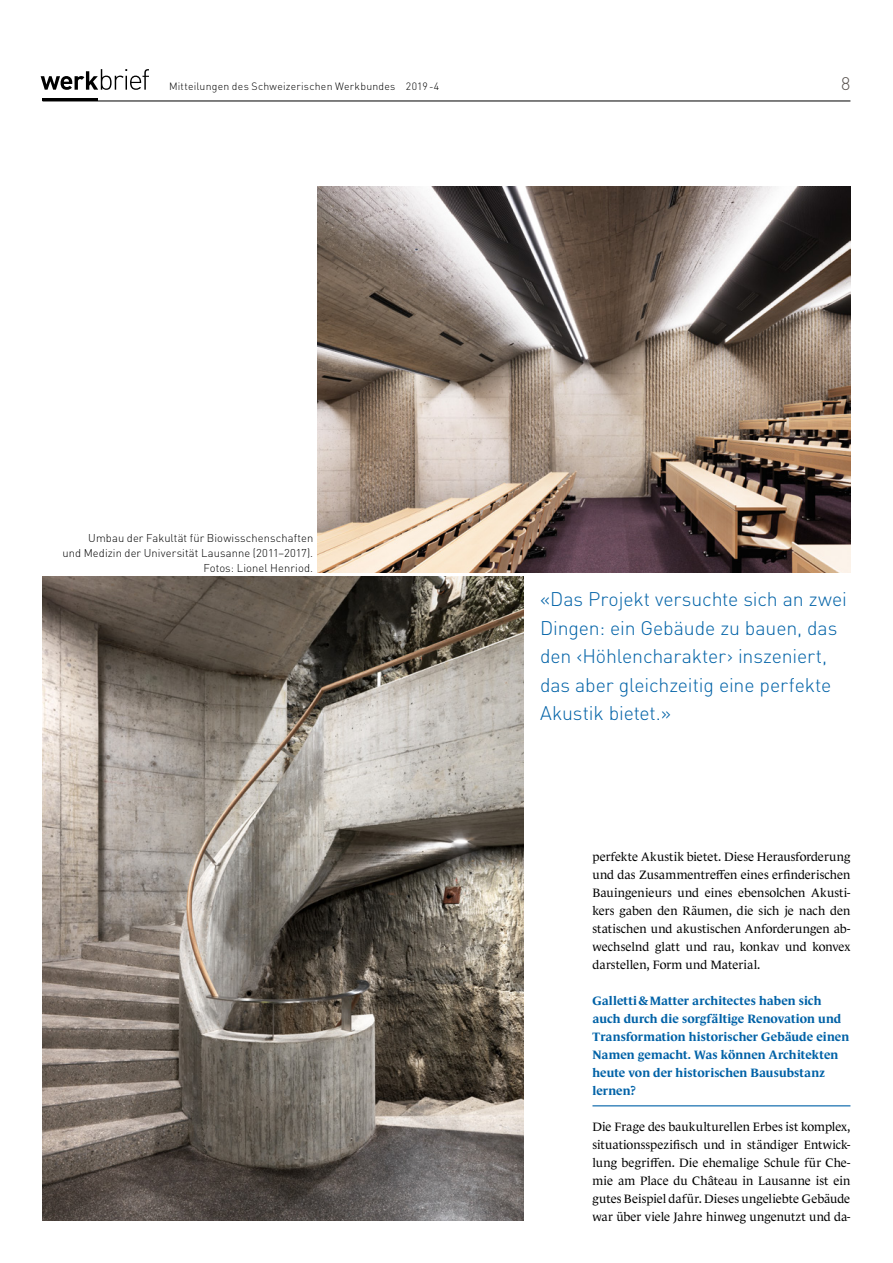
<style>
.page{position:relative;width:893px;height:1263px;background:#fff}
.page>*{position:absolute;margin:0;border:0;box-sizing:border-box;transform-origin:0 0}
.t1{font:300 19.5px/28.5px "DINOT";letter-spacing:-.005em;color:#0062a7}
.t2{font:300 18px "DINOT";color:#57514d}
.t3{font:12.3px/18px "Le Monde Journal Std";letter-spacing:-.005em;color:#000;text-align:justify}
.t4{font:700 12.3px/18px "Le Monde Journal Std";letter-spacing:.005em;color:#0062a7}
.t5{font:300 11.25px/15px "DINOT";letter-spacing:.005em;color:#000;text-align:right}
.t6{font:300 10.5px "DINOT";letter-spacing:.02em;color:#000}
</style>
<div class="page">
<hr style="left:43px;top:101px;width:807px;height:1px;background:#000">
<hr style="left:43px;top:99px;width:55px;height:2px;background:#000">
<svg style="left:41px;top:69px;width:108px;height:21px"></svg>
<img style="left:43px;top:577px;width:480px;height:644px">
<hr style="left:592px;top:1105px;width:258px;height:1px;background:#0062a7">
<img style="left:317px;top:186px;width:533px;height:387px">
<p class="t6" style="left:169px;top:79px;width:272px">Mitteilungen des Schweizerischen Werkbundes 2019-4</p>
<h2 class="t2" style="left:841px;top:71px;width:11px">8</h2>
<p class="t5" style="left:62px;top:529px;width:252px">Umbau der Fakultät für Biowisschenschaften<br>und Medizin der Universität Lausanne (2011–2017).<br>Fotos: Lionel Henriod.</p>
<h1 class="t1" style="left:540px;top:584px;width:308px">«Das Projekt versuchte sich an zwei<br>Dingen: ein Gebäude zu bauen, das den ‹Höhlencharakter› inszeniert, das aber gleichzeitig eine perfekte<br>Akustik bietet.»</h1>
<p class="t3" style="left:592px;top:847px;width:259px">perfekte Akustik bietet. Diese Herausforderung und das Zusammentreffen eines erfinderischen Bauingenieurs und eines ebensolchen Akusti&shy;kers gaben den Räumen, die sich je nach den statischen und akustischen Anforderungen ab&shy;wechselnd glatt und rau, konkav und konvex darstellen, Form und Material.</p>
<p class="t4" style="left:592px;top:991px;width:258px">Galletti&amp;Matter architectes haben sich auch durch die sorgfältige Renovation und Transformation historischer Gebäude einen Namen gemacht. Was können Architekten heute von der historischen Bausubstanz lernen?</p>
<p class="t3" style="left:592px;top:1117px;width:259px">Die Frage des baukulturellen Erbes ist komplex, situationsspezifisch und in ständiger Entwick&shy;lung begriffen. Die ehemalige Schule für Che&shy;mie am Place du Château in Lausanne ist ein gutes Beispiel dafür. Dieses ungeliebte Gebäude war über viele Jahre hinweg ungenutzt und da-</p>
</div>
